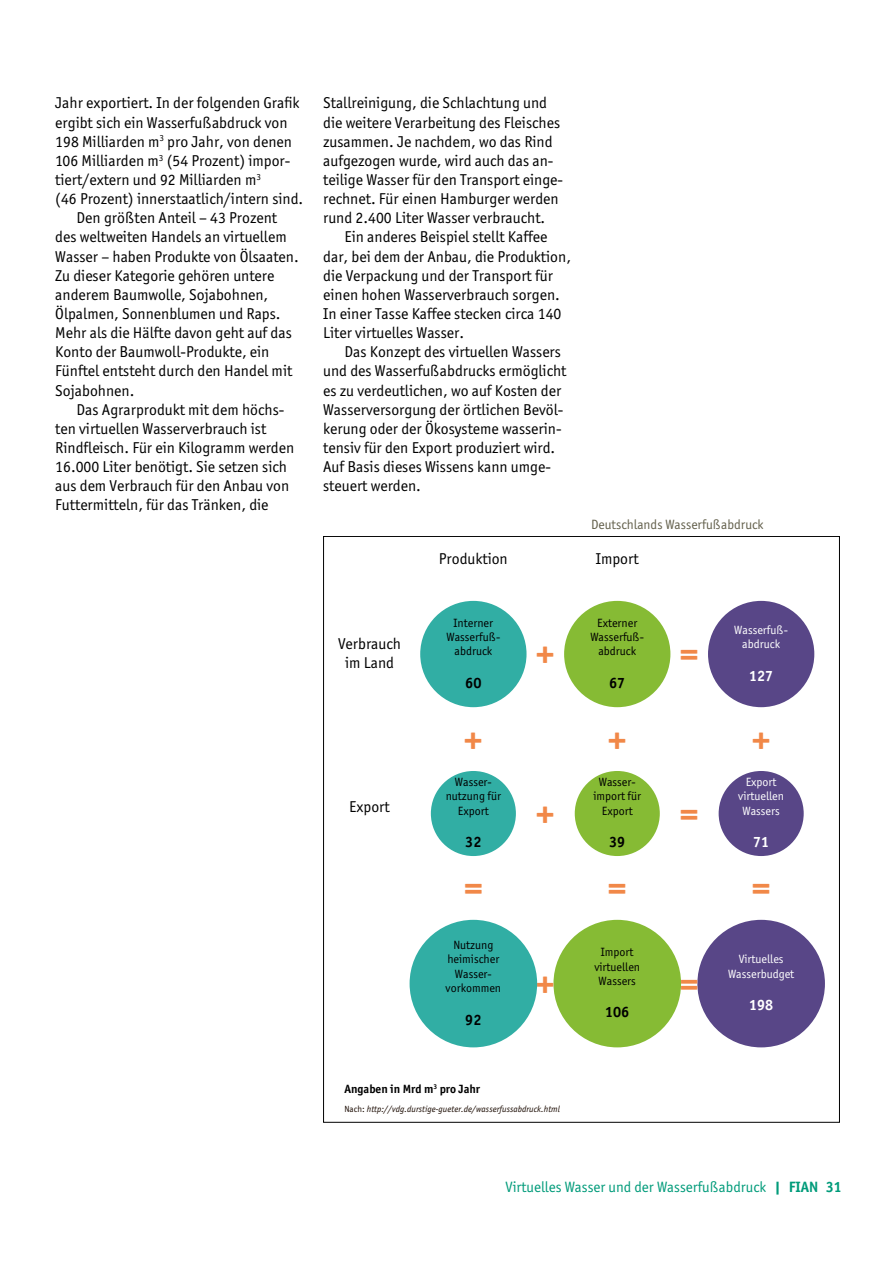
<style>
.page{position:relative;width:893px;height:1263px;background:#fff}
.page>*{position:absolute;margin:0;border:0;box-sizing:border-box;transform-origin:0 0}
.t1{font:700 36px "Officina Sans ITC";color:#f18848}
.t2{font:15.75px/19.2px "Officina Sans ITC Boo";color:#000}
.t3{font:15px "Officina Sans ITC Boo";color:#009b7a}
.t4{font:700 15px "Officina Sans ITC";color:#000}
.t5{font:700 15px "Officina Sans ITC";color:#fff}
.t6{font:13.5px "Officina Sans ITC Boo";color:#63604c}
.t7{font:12px/14.4px "Officina Sans ITC Boo";color:#000;text-align:center}
.t8{font:12px/14.4px "Officina Sans ITC Boo";color:#fff;text-align:center}
.t9{font:700 12px "Officina Sans ITC";color:#000}
.t10{font:9px "Officina Sans ITC Boo It";letter-spacing:.005em;color:#1a0a00}
.s1{font-family:"Officina Sans ITC Boo"}
.s2{font-family:"Officina Sans ITC";font-weight:700}
</style>
<div class="page">
<div style="left:697px;top:920px;width:128px;height:127px;background:#584687;border-radius:50%"></div>
<div style="left:553px;top:920px;width:128px;height:127px;background:#86bb34;border-radius:50%"></div>
<div style="left:410px;top:920px;width:127px;height:127px;background:#31aea4;border-radius:50%"></div>
<div style="left:719px;top:771px;width:85px;height:85px;background:#584687;border-radius:50%"></div>
<div style="left:575px;top:771px;width:85px;height:85px;background:#86bb34;border-radius:50%"></div>
<div style="left:431px;top:771px;width:85px;height:85px;background:#31aea4;border-radius:50%"></div>
<div style="left:708px;top:601px;width:106px;height:106px;background:#584687;border-radius:50%"></div>
<div style="left:564px;top:601px;width:106px;height:106px;background:#86bb34;border-radius:50%"></div>
<div style="left:420px;top:601px;width:106px;height:106px;background:#31aea4;border-radius:50%"></div>
<p class="t2" style="left:55px;top:93px;width:246px">Jahr exportiert. In der folgenden Grafik</p>
<p class="t2" style="left:55px;top:113px;width:234px">ergibt sich ein Wasserfußabdruck von</p>
<p class="t2" style="left:55px;top:132px;width:238px">198 Milliarden m<sup>3</sup> pro Jahr, von denen</p>
<p class="t2" style="left:55px;top:151px;width:237px">106 Milliarden m<sup>3</sup> (54 Prozent) impor-</p>
<p class="t2" style="left:55px;top:170px;width:207px">tiert/extern und 92 Milliarden m<sup>3</sup></p>
<p class="t2" style="left:55px;top:189px;width:250px">(46 Prozent) innerstaatlich/intern sind.</p>
<p class="t2" style="left:77px;top:208px;width:202px">Den größten Anteil – 43 Prozent</p>
<p class="t2" style="left:55px;top:227px;width:233px">des weltweiten Handels an virtuellem</p>
<p class="t2" style="left:55px;top:247px;width:245px">Wasser – haben Produkte von Ölsaaten.</p>
<p class="t2" style="left:55px;top:266px;width:221px">Zu dieser Kategorie gehören untere</p>
<p class="t2" style="left:55px;top:285px;width:215px">anderem Baumwolle, Sojabohnen,</p>
<p class="t2" style="left:55px;top:304px;width:227px">Ölpalmen, Sonnenblumen und Raps.</p>
<p class="t2" style="left:55px;top:323px;width:238px">Mehr als die Hälfte davon geht auf das</p>
<p class="t2" style="left:55px;top:342px;width:216px">Konto der Baumwoll-Produkte, ein</p>
<p class="t2" style="left:55px;top:361px;width:239px">Fünftel entsteht durch den Handel mit</p>
<p class="t2" style="left:55px;top:380px;width:81px">Sojabohnen.</p>
<p class="t2" style="left:77px;top:400px;width:209px">Das Agrarprodukt mit dem höchs-</p>
<p class="t2" style="left:55px;top:419px;width:212px">ten virtuellen Wasserverbrauch ist</p>
<p class="t2" style="left:55px;top:438px;width:241px">Rindfleisch. Für ein Kilogramm werden</p>
<p class="t2" style="left:55px;top:457px;width:233px">16.000 Liter benötigt. Sie setzen sich</p>
<p class="t2" style="left:55px;top:476px;width:235px">aus dem Verbrauch für den Anbau von</p>
<p class="t2" style="left:55px;top:495px;width:215px">Futtermitteln, für das Tränken, die</p>
<p class="t2" style="left:323px;top:93px;width:241px">Stallreinigung, die Schlachtung und die weitere Verarbeitung des Fleisches zusammen. Je nachdem, wo das Rind aufgezogen wurde, wird auch das an&shy;teilige Wasser für den Transport einge&shy;rechnet. Für einen Hamburger werden rund 2.400 Liter Wasser verbraucht.</p>
<p class="t2" style="left:323px;top:227px;width:249px;text-indent:21px">Ein anderes Beispiel stellt Kaffee dar, bei dem der Anbau, die Produktion, die Verpackung und der Transport für einen hohen Wasserverbrauch sorgen.<br>In einer Tasse Kaffee stecken circa 140<br>Liter virtuelles Wasser.</p>
<p class="t2" style="left:323px;top:342px;width:245px;text-indent:21px">Das Konzept des virtuellen Wassers und des Wasserfußabdrucks ermöglicht es zu verdeutlichen, wo auf Kosten der Wasserversorgung der örtlichen Bevöl&shy;kerung oder der Ökosysteme wasserin&shy;tensiv für den Export produziert wird.<br>Auf Basis dieses Wissens kann umge&shy;steuert werden.</p>
<p class="t6" style="left:591px;top:517px;width:174px">Deutschlands Wasserfußabdruck</p>
<p class="t2" style="left:338px;top:634px;width:65px;text-align:center">Verbrauch im Land</p>
<p class="t2" style="left:349px;top:797px;width:42px">Export</p>
<p class="t2" style="left:439px;top:549px;width:70px">Produktion</p>
<p class="t2" style="left:596px;top:549px;width:44px">Import</p>
<p class="t7" style="left:446px;top:615px;width:55px">Interner<br>Wasserfuß&shy;abdruck</p>
<p class="t4" style="left:465px;top:673px;width:18px">60</p>
<h1 class="t1" style="left:464px;top:715px;width:21px">+</h1>
<p class="t7" style="left:446px;top:775px;width:57px">Wasser&shy;nutzung für<br>Export</p>
<p class="t4" style="left:465px;top:833px;width:18px">32</p>
<h1 class="t1" style="left:464px;top:864px;width:21px">=</h1>
<p class="t7" style="left:446px;top:937px;width:57px">Nutzung heimischer<br>Wasser&shy;vorkommen</p>
<p class="t4" style="left:465px;top:1010px;width:18px">92</p>
<h1 class="t1" style="left:536px;top:630px;width:21px">+</h1>
<h1 class="t1" style="left:536px;top:789px;width:21px">+</h1>
<h1 class="t1" style="left:536px;top:959px;width:21px">+</h1>
<p class="t7" style="left:590px;top:615px;width:55px">Externer<br>Wasserfuß&shy;abdruck</p>
<p class="t4" style="left:609px;top:673px;width:18px">67</p>
<h1 class="t1" style="left:608px;top:715px;width:21px">+</h1>
<p class="t7" style="left:593px;top:775px;width:49px">Wasser&shy;import für<br>Export</p>
<p class="t4" style="left:609px;top:833px;width:18px">39</p>
<h1 class="t1" style="left:608px;top:864px;width:21px">=</h1>
<p class="t7" style="left:594px;top:945px;width:47px">Import virtuellen<br>Wassers</p>
<p class="t4" style="left:605px;top:1003px;width:26px">106</p>
<h1 class="t1" style="left:679px;top:630px;width:21px">=</h1>
<h1 class="t1" style="left:679px;top:789px;width:21px">=</h1>
<h1 class="t1" style="left:679px;top:959px;width:21px">=</h1>
<p class="t8" style="left:734px;top:622px;width:55px">Wasserfuß&shy;abdruck</p>
<p class="t5" style="left:749px;top:666px;width:26px">127</p>
<h1 class="t1" style="left:751px;top:715px;width:21px">+</h1>
<p class="t8" style="left:738px;top:775px;width:47px">Export virtuellen<br>Wassers</p>
<p class="t5" style="left:753px;top:833px;width:18px">71</p>
<h1 class="t1" style="left:751px;top:864px;width:21px">=</h1>
<p class="t8" style="left:728px;top:952px;width:68px">Virtuelles<br>Wasserbudget</p>
<p class="t5" style="left:749px;top:996px;width:26px">198</p>
<p class="t9" style="left:344px;top:1082px;width:137px">Angaben in Mrd m<sup>3</sup> pro Jahr</p>
<p class="t10" style="left:344px;top:1104px;width:217px"><span class="s1">Nach:</span> http://vdg.durstige-gueter.de/wasserfussabdruck.html</p>
<p class="t3" style="left:505px;top:1178px;width:338px">Virtuelles Wasser und der Wasserfußabdruck <span class="s2">| FIAN 31</span></p>
</div>
